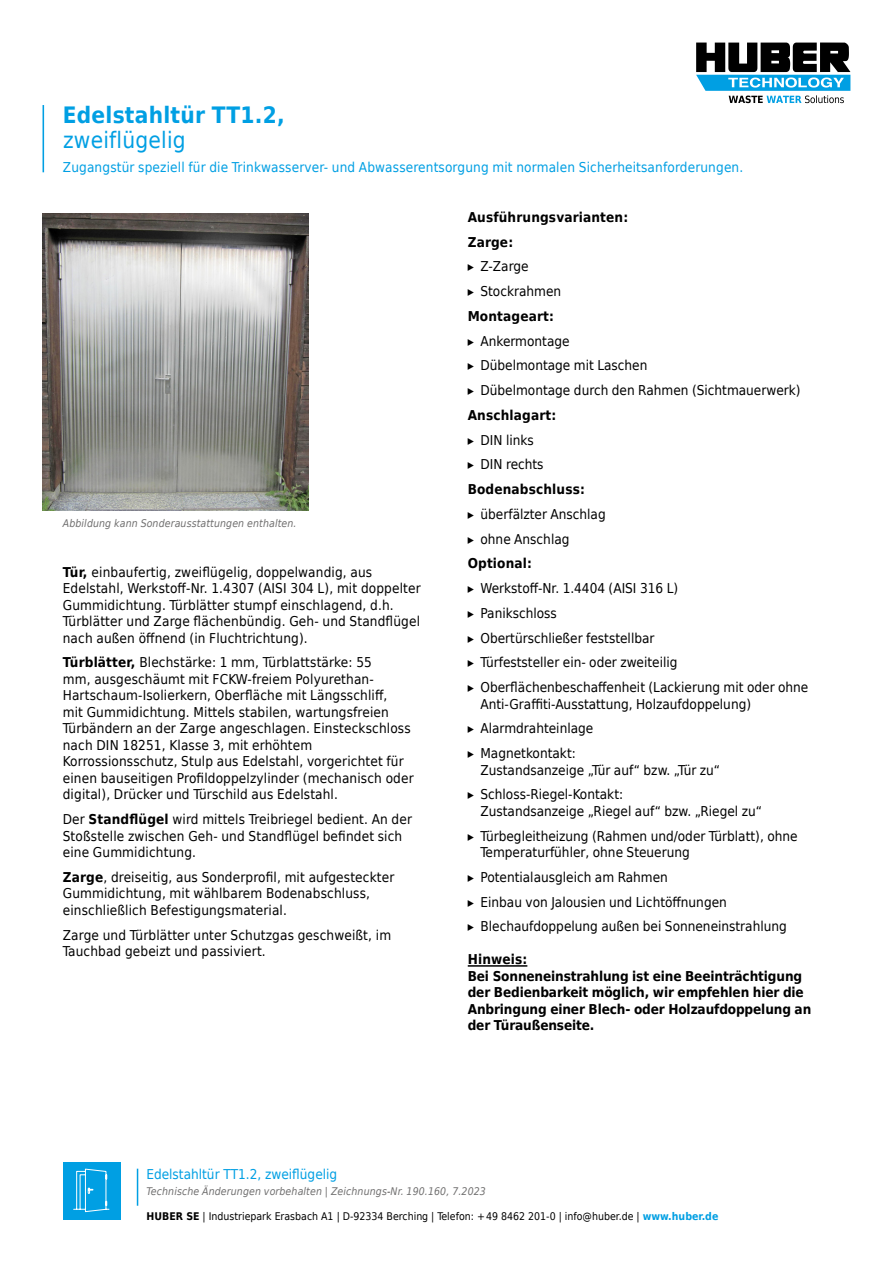
<style>
.page{position:relative;width:893px;height:1263px;background:#fff}
.page>*{position:absolute;margin:0;border:0;box-sizing:border-box;transform-origin:0 0}
.t1{font:700 22.5px "Huber Tec";letter-spacing:.01em;color:#009fe3}
.t2{font:22.5px "Huber Tec";letter-spacing:.01em;color:#009fe3}
.t3{font:13.5px/16.5px "Huber Tec";letter-spacing:.01em;color:#000}
.t4{font:700 13.5px/16.5px "Huber Tec";letter-spacing:-.01em;color:#000}
.t5{font:13.5px "Huber Tec";letter-spacing:.01em;color:#009fe3}
.t6{font:700 13.5px/24.8px "Huber Tec";letter-spacing:.01em;color:#000}
.t7{font:italic 10.5px "Huber Tec";letter-spacing:.01em;color:#706f6f}
.t8{font:10.5px "Huber Tec";color:#000}
.s1{font-weight:700}
.s2{font-weight:700;color:#009fe3}
</style>
<div class="page">
<svg style="left:696px;top:43px;width:154px;height:60px"></svg>
<hr style="left:137px;top:1169px;width:1px;height:37px;background:#009fe3">
<div style="left:63px;top:1162px;width:58px;height:58px;background:#009fe3"></div>
<hr style="left:43px;top:105px;width:1px;height:67px;background:#009fe3">
<svg style="left:73px;top:1168px;width:37px;height:44px"></svg>
<hr style="left:468px;top:965px;width:59px;height:2px;background:#000">
<img style="left:43px;top:214px;width:265px;height:296px">
<h1 class="t1" style="left:63px;top:96px;width:223px">Edelstahltür TT1.2,</h1>
<h1 class="t2" style="left:63px;top:121px;width:124px">zweiflügelig</h1>
<p class="t5" style="left:63px;top:157px;width:682px">Zugangstür speziell für die Trinkwasserver- und Abwasserentsorgung mit normalen Sicherheitsanforderungen.</p>
<p class="t7" style="left:63px;top:516px;width:235px">Abbildung kann Sonderausstattungen enthalten.</p>
<p class="t3" style="left:63px;top:563px;width:359px"><span class="s1">Tür,</span> einbaufertig, zweiflügelig, doppelwandig, aus Edelstahl, Werkstoff-Nr. 1.4307 (AISI 304 L), mit doppelter Gummidichtung. Türblätter stumpf einschlagend, d.h.<br>Türblätter und Zarge flächenbündig. Geh- und Standflügel nach außen öffnend (in Fluchtrichtung).</p>
<p class="t3" style="left:63px;top:654px;width:352px"><span class="s1">Türblätter,</span> Blechstärke: 1 mm, Türblattstärke: 55<br>mm, ausgeschäumt mit FCKW-freiem Polyurethan-Hartschaum-Isolierkern, Oberfläche mit Längsschliff,<br>mit Gummidichtung. Mittels stabilen, wartungsfreien Türbändern an der Zarge angeschlagen. Einsteckschloss nach DIN 18251, Klasse 3, mit erhöhtem Korrossionsschutz, Stulp aus Edelstahl, vorgerichtet für einen bauseitigen Profildoppelzylinder (mechanisch oder digital), Drücker und Türschild aus Edelstahl.</p>
<p class="t3" style="left:63px;top:810px;width:351px">Der <span class="s1">Standflügel</span> wird mittels Treibriegel bedient. An der<br>Stoßstelle zwischen Geh- und Standflügel befindet sich eine Gummidichtung.</p>
<p class="t3" style="left:63px;top:868px;width:333px"><span class="s1">Zarge</span>, dreiseitig, aus Sonderprofil, mit aufgesteckter<br>Gummidichtung, mit wählbarem Bodenabschluss, einschließlich Befestigungsmaterial.</p>
<p class="t3" style="left:63px;top:926px;width:330px">Zarge und Türblätter unter Schutzgas geschweißt, im<br>Tauchbad gebeizt und passiviert.</p>
<p class="t6" style="left:468px;top:204px;width:162px">Ausführungsvarianten:<br>Zarge:</p>
<p class="t3" style="left:468px;top:253px;width:95px;line-height:24.8px">▸ Z-Zarge<br>▸ Stockrahmen</p>
<p class="t6" style="left:468px;top:303px;width:88px">Montageart:</p>
<p class="t3" style="left:468px;top:328px;width:334px;line-height:24.8px">▸ Ankermontage<br>▸ Dübelmontage mit Laschen<br>▸ Dübelmontage durch den Rahmen (Sichtmauerwerk)</p>
<p class="t6" style="left:468px;top:402px;width:90px">Anschlagart:</p>
<p class="t3" style="left:468px;top:427px;width:77px;line-height:24.8px">▸ DIN links<br>▸ DIN rechts</p>
<p class="t6" style="left:468px;top:476px;width:119px">Bodenabschluss:</p>
<p class="t3" style="left:468px;top:501px;width:140px;line-height:24.8px">▸ überfälzter Anschlag ▸ ohne Anschlag</p>
<p class="t6" style="left:468px;top:551px;width:66px">Optional:</p>
<p class="t3" style="left:468px;top:575px;width:342px;line-height:24.8px">▸ Werkstoff-Nr. 1.4404 (AISI 316 L)<br>▸ Panikschloss<br>▸ Obertürschließer feststellbar<br>▸ Türfeststeller ein- oder zweiteilig<br>▸ Oberflächenbeschaffenheit (Lackierung mit oder ohne</p>
<p class="t3" style="left:468px;top:691px;width:285px;line-height:24.8px;text-indent:13px">Anti-Graffiti-Ausstattung, Holzaufdoppelung) ▸ Alarmdrahteinlage<br>▸ Magnetkontakt:</p>
<p class="t3" style="left:468px;top:757px;width:254px;line-height:24.8px;text-indent:13px">Zustandsanzeige „Tür auf“ bzw. „Tür zu“ ▸ Schloss-Riegel-Kontakt:</p>
<p class="t3" style="left:468px;top:798px;width:331px;line-height:24.8px;text-indent:13px">Zustandsanzeige „Riegel auf“ bzw. „Riegel zu“<br>▸ Türbegleitheizung (Rahmen und/oder Türblatt), ohne</p>
<p class="t3" style="left:468px;top:839px;width:321px;line-height:24.8px;text-indent:13px">Temperaturfühler, ohne Steuerung<br>▸ Potentialausgleich am Rahmen<br>▸ Einbau von Jalousien und Lichtöffnungen<br>▸ Blechaufdoppelung außen bei Sonneneinstrahlung</p>
<p class="t4" style="left:468px;top:951px;width:345px">Hinweis:<br>Bei Sonneneinstrahlung ist eine Beeinträchtigung der Bedienbarkeit möglich, wir empfehlen hier die Anbringung einer Blech- oder Holzaufdoppelung an der Türaußenseite.</p>
<p class="t5" style="left:146px;top:1163px;width:192px">Edelstahltür TT1.2, zweiflügelig</p>
<p class="t7" style="left:146px;top:1184px;width:341px">Technische Änderungen vorbehalten | Zeichnungs-Nr. 190.160, 7.2023</p>
<p class="t8" style="left:147px;top:1208px;width:573px"><span class="s1">HUBER SE</span> | Industriepark Erasbach A1 | D-92334 Berching | Telefon: +49 8462 201-0 | info@huber.de | <span class="s2">www.huber.de</span></p>
</div>
